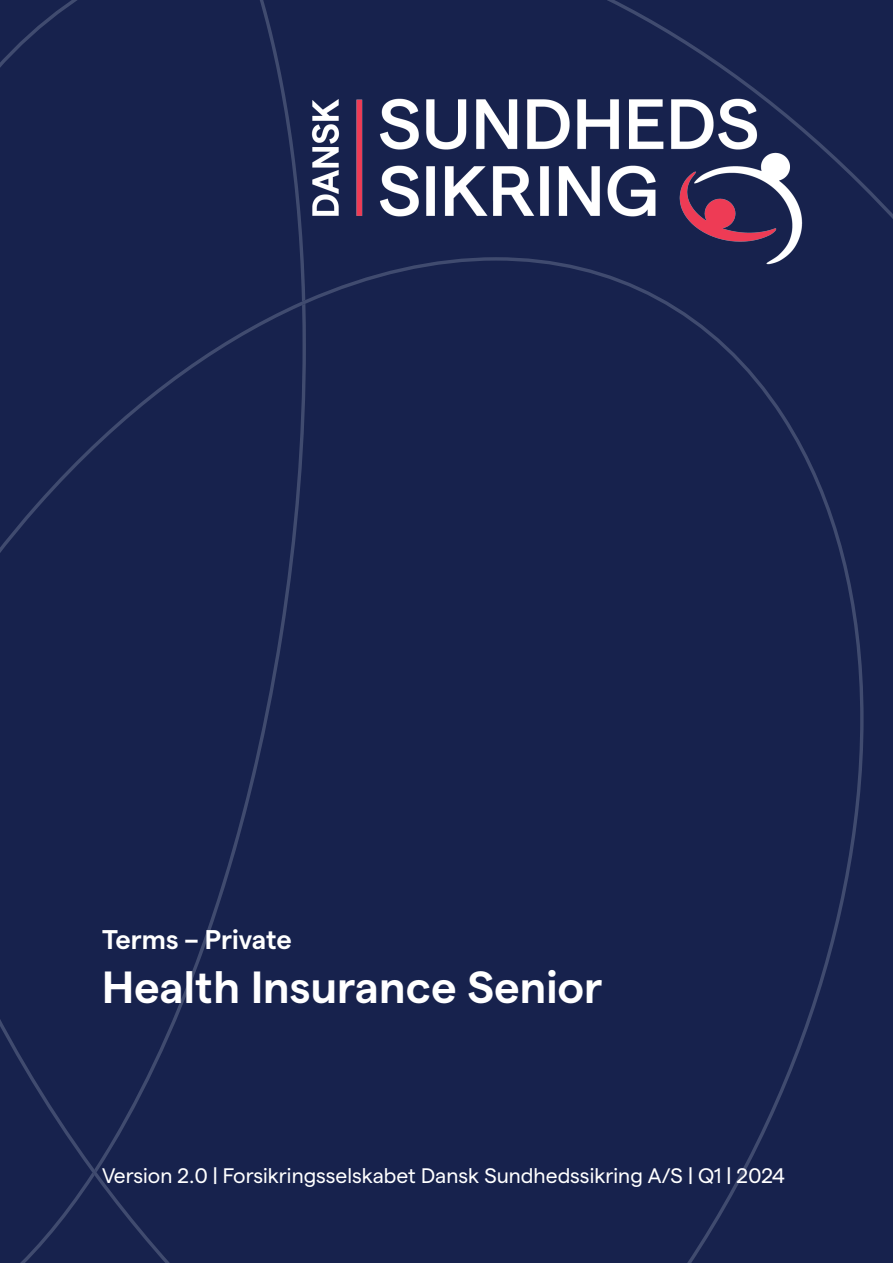
<style>
.page{position:relative;width:893px;height:1263px;background:#17224d}
.page>*{position:absolute;margin:0;border:0;box-sizing:border-box;transform-origin:0 0}
.t1{font:600 45px "Matter";color:#fff}
.t2{font:600 27px "Matter";color:#fff}
.t3{font:21px "Matter";color:#fff}
</style>
<div class="page">
<img style="left:310px;top:98px;width:493px;height:168px">
<p class="t2" style="left:102px;top:919px;width:191px">Terms – Private</p>
<h1 class="t1" style="left:102px;top:954px;width:502px">Health Insurance Senior</h1>
<p class="t3" style="left:102px;top:1161px;width:684px">Version 2.0 | Forsikringsselskabet Dansk Sundhedssikring A/S | Q1 | 2024</p>
</div>
